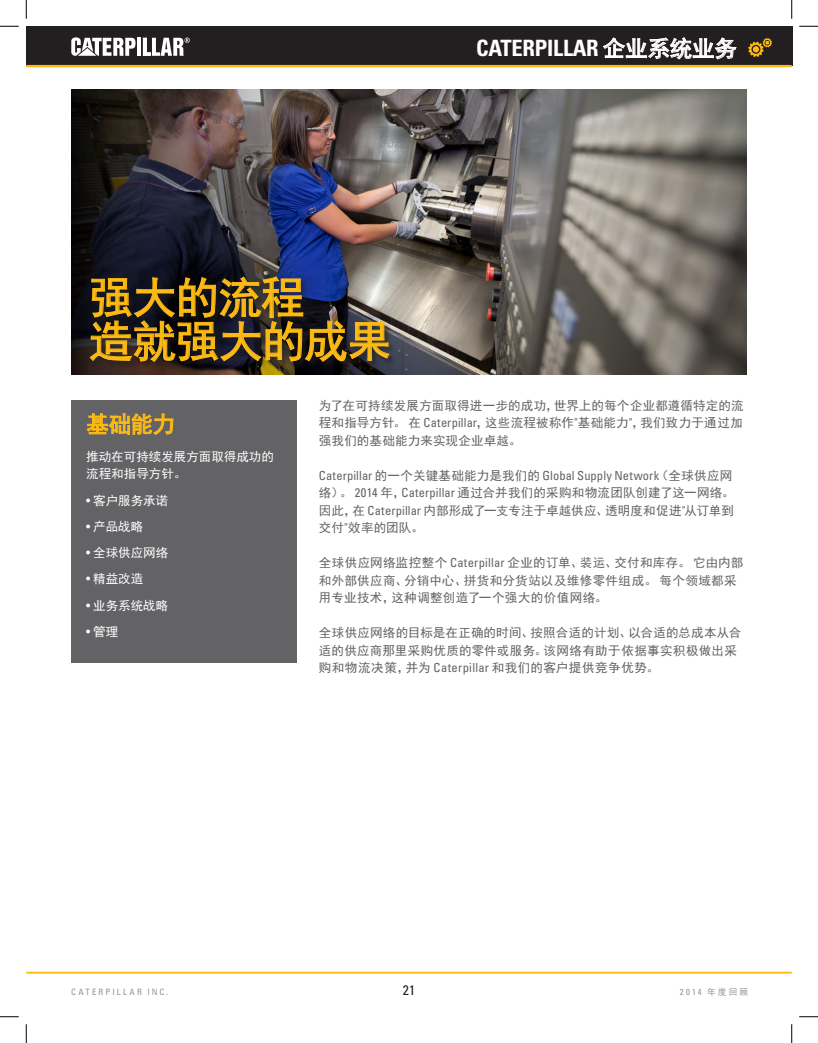
<style>
.page{position:relative;width:818px;height:1043px;background:#fff}
.page>*{position:absolute;margin:0;border:0;box-sizing:border-box;transform-origin:0 0}
.t1{font:43.75px/43.8px "Sim Hei";letter-spacing:-.025em;color:#fcba13}
.t2{font:700 condensed 22.5px "Univers LT Std";letter-spacing:-.01em;color:#fff}
.t3{font:22.5px "Sim Hei";color:#fff}
.t4{font:22.5px "Sim Hei";color:#fcba13}
.t5{font:condensed 13.75px "Univers LT Std";color:#231f20}
.t6{font:12.5px/17.5px "Sim Hei";letter-spacing:.02em;color:#636366;text-align:justify}
.t7{font:12.5px/17.5px "Sim Hei";color:#fff}
.t8{font:condensed 12.5px "Univers LT Std";letter-spacing:.01em;color:#636366}
.t9{font:condensed 8.75px "Univers LT Std";letter-spacing:.24em;color:#939598}
.s1{font-family:"Sim Hei";font-weight:400;font-stretch:normal}
.s2{font-family:"Univers LT Std";font-stretch:condensed}
.s3{font-family:"Sim Hei";font-stretch:normal}
</style>
<div class="page">
<hr style="left:26px;top:971px;width:765px;height:2px;background:#fcba13">
<img style="left:336px;top:89px;width:410px;height:286px">
<div style="left:26px;top:26px;width:766px;height:39px;background:#231f20"></div>
<hr style="left:26px;top:65px;width:765px;height:2px;background:#fcba13">
<svg style="left:603px;top:37px;width:133px;height:22px"></svg>
<svg style="left:748px;top:38px;width:24px;height:19px"></svg>
<div style="left:71px;top:401px;width:225px;height:262px;background:#636366"></div>
<svg style="left:87px;top:413px;width:86px;height:22px"></svg>
<img style="left:71px;top:89px;width:265px;height:286px">
<div style="left:89px;top:276px;width:307px;height:92px;background:#231f20;opacity:.75"></div>
<img style="left:90px;top:276px;width:299px;height:86px">
<hr style="left:137px;top:38px;width:4px;height:18px;background:#fff">
<svg style="left:71px;top:37px;width:64px;height:19px"></svg>
<svg style="left:143px;top:38px;width:47px;height:18px"></svg>
<svg style="left:0;top:25px;width:19px;height:2px"></svg>
<svg style="left:799px;top:25px;width:19px;height:2px"></svg>
<svg style="left:0;top:1016px;width:19px;height:1px"></svg>
<svg style="left:799px;top:1016px;width:19px;height:1px"></svg>
<svg style="left:25px;top:0;width:2px;height:19px"></svg>
<svg style="left:25px;top:1024px;width:2px;height:18px"></svg>
<svg style="left:791px;top:0;width:1px;height:19px"></svg>
<svg style="left:791px;top:1024px;width:1px;height:18px"></svg>
<h1 class="t1" style="left:89px;top:276px;width:304px">强大的流程<br>造就强大的成果</h1>
<h2 class="t3" style="left:657px;top:37px;width:91px">章节标题</h2>
<h2 class="t2" style="left:476px;top:35px;width:262px">CATERPILLAR <span class="s1">企业系统业务</span></h2>
<h2 class="t4" style="left:86px;top:413px;width:90px">基础能力</h2>
<p class="t7" style="left:86px;top:448px;width:189px">推动在可持续发展方面取得成功的流程和指导方针。</p>
<p class="t7" style="left:86px;top:491px;width:83px"><span class="s2">•</span> 客户服务承诺</p>
<p class="t7" style="left:86px;top:518px;width:58px"><span class="s2">•</span> 产品战略</p>
<p class="t7" style="left:86px;top:544px;width:83px"><span class="s2">•</span> 全球供应网络</p>
<p class="t7" style="left:86px;top:570px;width:58px"><span class="s2">•</span> 精益改造</p>
<p class="t7" style="left:86px;top:596px;width:83px"><span class="s2">•</span> 业务系统战略</p>
<p class="t7" style="left:86px;top:623px;width:33px"><span class="s2">•</span> 管理</p>
<p class="t6" style="left:319px;top:397px;width:426px">为了在可持续发展方面取得进一步的成功，世界上的每个企业都遵循特定的流程和指导方针。在 <span class="s2">Caterpillar</span>，这些流程被称作<span class="s2">"</span>基础能力<span class="s2">"</span>，我们致力于通过加强我们的基础能力来实现企业卓越。</p>
<p class="t8" style="left:319px;top:467px;width:415px">Caterpillar <span class="s3">的一个关键基础能力是我们的</span> Global Supply Network<span class="s3">（全球供应网</span></p>
<p class="t6" style="left:319px;top:484px;width:417px">络）。 <span class="s2">2014</span> 年，<span class="s2">Caterpillar</span> 通过合并我们的采购和物流团队创建了这一网络。因此，在 <span class="s2">Caterpillar</span> 内部形成了一支专注于卓越供应、透明度和促进<span class="s2">"</span>从订单到交付<span class="s2">"</span>效率的团队。</p>
<p class="t6" style="left:319px;top:554px;width:426px;text-align:left">全球供应网络监控整个 <span class="s2">Caterpillar</span> 企业的订单、装运、交付和库存。它由内部和外部供应商、分销中心、拼货和分货站以及维修零件组成。每个领域都采用专业技术，这种调整创造了一个强大的价值网络。</p>
<p class="t6" style="left:319px;top:624px;width:424px;text-align:left">全球供应网络的目标是在正确的时间、按照合适的计划、以合适的总成本从合适的供应商那里采购优质的零件或服务。该网络有助于依据事实积极做出采购和物流决策，并为 <span class="s2">Caterpillar</span> 和我们的客户提供竞争优势。</p>
<p class="t5" style="left:403px;top:981px;width:14px">21</p>
<p class="t9" style="left:71px;top:986px;width:99px">CATERPILLAR INC.</p>
<p class="t9" style="left:680px;top:986px;width:70px">2014 <span class="s3">年度回顾</span></p>
</div>
